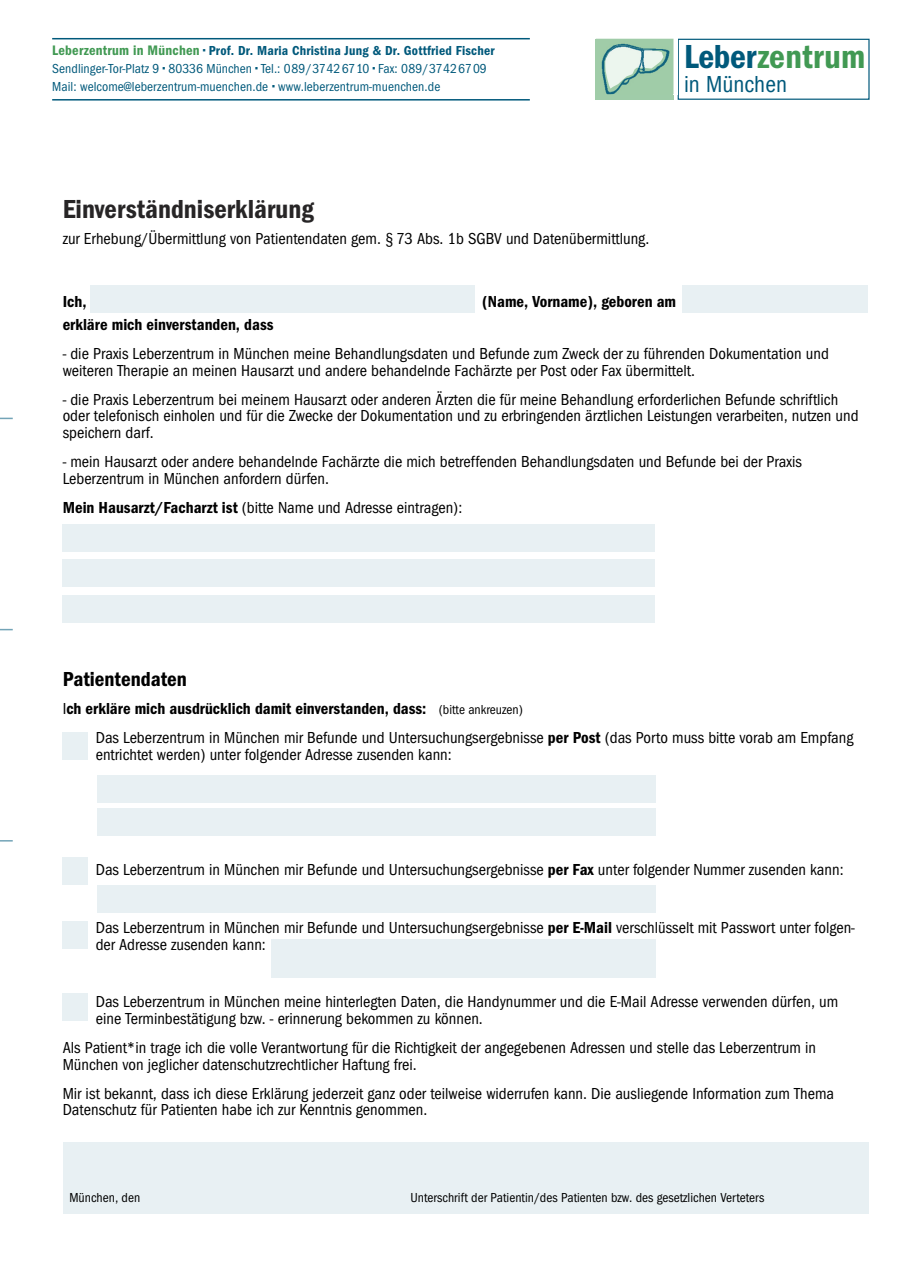
<style>
.page{position:relative;width:902px;height:1272px;background:#fff}
.page>*{position:absolute;margin:0;border:0;box-sizing:border-box;transform-origin:0 0}
.t1{font:600 condensed 34.5px "Franklin Gothic";letter-spacing:.01em;color:#419953}
.t2{font:600 condensed 27px "Franklin Gothic";color:#272526}
.t3{font:condensed 24px "Franklin Gothic";color:#00597b}
.t4{font:600 condensed 21px "Franklin Gothic";color:#000}
.t5{font:condensed 16.5px/16.8px "Franklin Gothic";color:#000}
.t6{font:600 condensed 16.5px "Franklin Gothic";color:#000}
.t7{font:condensed 13.5px/18px "Franklin Gothic";letter-spacing:.005em;color:#00597b}
.t8{font:condensed 13.5px "Franklin Gothic";color:#000}
.s1{font-weight:600;font-size:14.25px;color:#419953}
.s2{font-weight:600}
.s3{color:#00597b}
.s4{font-size:13.5px}
</style>
<div class="page">
<div style="left:63px;top:1142px;width:805px;height:71px;background:#e8f0f3"></div>
<div style="left:595px;top:39px;width:78px;height:61px;background:#a0cca9"></div>
<div style="left:677px;top:39px;width:192px;height:61px;border:1px solid #00597b"></div>
<svg style="left:0;top:629px;width:13px;height:1px"></svg>
<svg style="left:0;top:417px;width:13px;height:2px"></svg>
<svg style="left:0;top:840px;width:13px;height:1px"></svg>
<img style="left:596px;top:38px;width:78px;height:56px">
<img style="left:605px;top:45px;width:58px;height:44px">
<div style="left:91px;top:285px;width:384px;height:27px;background:#e8f0f3"></div>
<div style="left:682px;top:285px;width:186px;height:27px;background:#e8f0f3"></div>
<div style="left:63px;top:524px;width:592px;height:27px;background:#e8f0f3"></div>
<div style="left:63px;top:559px;width:592px;height:28px;background:#e8f0f3"></div>
<div style="left:63px;top:594px;width:592px;height:28px;background:#e8f0f3"></div>
<div style="left:97px;top:774px;width:558px;height:28px;background:#e8f0f3"></div>
<div style="left:97px;top:807px;width:558px;height:28px;background:#e8f0f3"></div>
<div style="left:97px;top:884px;width:558px;height:28px;background:#e8f0f3"></div>
<div style="left:271px;top:939px;width:384px;height:38px;background:#e8f0f3"></div>
<div style="left:63px;top:731px;width:25px;height:28px;background:#e8f0f3"></div>
<div style="left:63px;top:857px;width:25px;height:27px;background:#e8f0f3"></div>
<div style="left:63px;top:993px;width:25px;height:27px;background:#e8f0f3"></div>
<div style="left:63px;top:921px;width:25px;height:28px;background:#e8f0f3"></div>
<hr style="left:52px;top:38px;width:478px;height:1px;background:#00597b">
<hr style="left:52px;top:99px;width:478px;height:2px;background:#00597b">
<p class="t7" style="left:52px;top:42px;width:444px"><span class="s1">Leberzentrum in München</span> <span class="s2">· Prof. Dr. Maria Christina Jung &amp; Dr. Gottfried Fischer<br></span>Sendlinger-Tor-Platz 9 <span class="s2">·</span> 80336 München <span class="s2">·</span> Tel.: 089/37426710 <span class="s2">·</span> Fax: 089/37426709<br>Mail: welcome@leberzentrum-muenchen.de <span class="s2">·</span> www.leberzentrum-muenchen.de</p>
<h1 class="t1" style="left:684px;top:45px;width:183px"><span class="s3">Leber</span>zentrum</h1>
<h3 class="t3" style="left:684px;top:76px;width:104px">in München</h3>
<h2 class="t2" style="left:63px;top:200px;width:252px">Einverständniserklärung</h2>
<p class="t5" style="left:63px;top:231px;width:588px">zur Erhebung/Übermittlung von Patientendaten gem. § 73 Abs. 1b SGBV und Datenübermittlung.</p>
<p class="t6" style="left:63px;top:296px;width:25px">Ich,</p>
<p class="t6" style="left:482px;top:296px;width:195px">(Name, Vorname), geboren am</p>
<p class="t6" style="left:63px;top:319px;width:212px">erkläre mich einverstanden, dass</p>
<p class="t5" style="left:63px;top:346px;width:767px">- die Praxis Leberzentrum in München meine Behandlungsdaten und Befunde zum Zweck der zu führenden Dokumentation und weiteren Therapie an meinen Hausarzt und andere behandelnde Fachärzte per Post oder Fax übermittelt.</p>
<p class="t5" style="left:63px;top:392px;width:797px">- die Praxis Leberzentrum bei meinem Hausarzt oder anderen Ärzten die für meine Behandlung erforderlichen Befunde schriftlich oder telefonisch einholen und für die Zwecke der Dokumentation und zu erbringenden ärztlichen Leistungen verarbeiten, nutzen und speichern darf.</p>
<p class="t5" style="left:63px;top:454px;width:740px">- mein Hausarzt oder andere behandelnde Fachärzte die mich betreffenden Behandlungsdaten und Befunde bei der Praxis<br>Leberzentrum in München anfordern dürfen.</p>
<p class="t5" style="left:63px;top:500px;width:401px"><span class="s2">Mein Hausarzt/Facharzt ist</span> (bitte Name und Adresse eintragen):</p>
<p class="t4" style="left:63px;top:671px;width:126px">Patientendaten</p>
<p class="t5" style="left:96px;top:696px;width:759px;line-height:28.8px;text-indent:-33px">I<span class="s2">ch erkläre mich ausdrücklich damit einverstanden, dass:</span> <span class="s4">(bitte ankreuzen)<br></span>Das Leberzentrum in München mir Befunde und Untersuchungsergebnisse <span class="s2">per Post</span> (das Porto muss bitte vorab am Empfang</p>
<p class="t5" style="left:96px;top:747px;width:357px">entrichtet werden) unter folgender Adresse zusenden kann:</p>
<p class="t5" style="left:96px;top:862px;width:749px">Das Leberzentrum in München mir Befunde und Untersuchungsergebnisse <span class="s2">per Fax</span> unter folgender Nummer zusenden kann:</p>
<p class="t5" style="left:96px;top:920px;width:760px">Das Leberzentrum in München mir Befunde und Untersuchungsergebnisse <span class="s2">per E-Mail</span> verschlüsselt mit Passwort unter folgen&shy;der Adresse zusenden kann:</p>
<p class="t5" style="left:96px;top:994px;width:744px">Das Leberzentrum in München meine hinterlegten Daten, die Handynummer und die E-Mail Adresse verwenden dürfen, um eine Terminbestätigung bzw. - erinnerung bekommen zu können.</p>
<p class="t5" style="left:63px;top:1040px;width:754px">Als Patient*in trage ich die volle Verantwortung für die Richtigkeit der angegebenen Adressen und stelle das Leberzentrum in<br>München von jeglicher datenschutzrechtlicher Haftung frei.</p>
<p class="t5" style="left:63px;top:1086px;width:772px">Mir ist bekannt, dass ich diese Erklärung jederzeit ganz oder teilweise widerrufen kann. Die ausliegende Information zum Thema<br>Datenschutz für Patienten habe ich zur Kenntnis genommen.</p>
<p class="t8" style="left:69px;top:1192px;width:72px">München, den</p>
<p class="t8" style="left:410px;top:1192px;width:355px">Unterschrift der Patientin/des Patienten bzw. des gesetzlichen Verteters</p>
</div>
